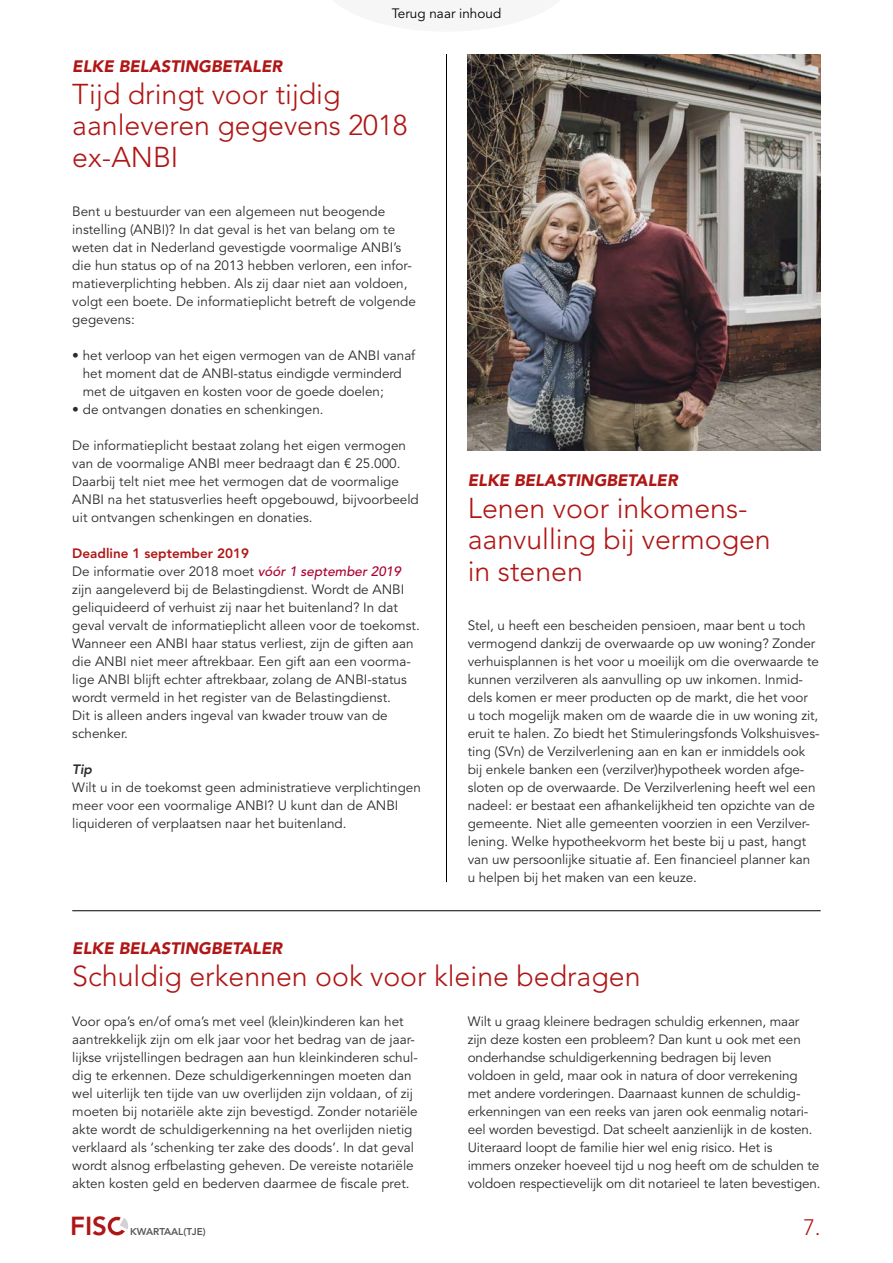
<style>
.page{position:relative;width:893px;height:1263px;background:#fff}
.page>*{position:absolute;margin:0;border:0;box-sizing:border-box;transform-origin:0 0}
.t1{font:300 28.5px/31.5px "Avenir LT";color:#af1615}
.t2{font:800 25.95px "Avenir LT";color:#af1615}
.t3{font:300 22.2px "Avenir LT";color:#af1615}
.t4{font:italic 900 16.5px "Avenir LT";color:#af1615}
.t5{font:13.5px/18px "Avenir LT";color:#2c2c2c}
.t6{font:13.5px "Avenir LT";color:#000}
.t7{font:italic 800 13.5px "Avenir LT";color:#2c2c2c}
.t8{font:800 9.9px "Avenir LT";color:#575756}
.s1{font-weight:800;color:#af1615}
.s2{font-weight:500;font-style:italic;color:#ab0033}
</style>
<div class="page">
<div style="left:108px;top:1217px;width:18px;height:18px;border:3px solid #af1615;border-radius:50%"></div>
<svg style="left:114px;top:1216px;width:14px;height:19px"></svg>
<img style="left:468px;top:54px;width:353px;height:396px">
<hr style="left:446px;top:54px;width:1px;height:828px;background:#000">
<hr style="left:72px;top:910px;width:749px;height:1px;background:#000">
<p class="t6" style="left:392px;top:5px;width:111px">Terug naar inhoud</p>
<p class="t4" style="left:72px;top:56px;width:211px">ELKE BELASTINGBETALER</p>
<h1 class="t1" style="left:72px;top:78px;width:337px">Tijd dringt voor tijdig aanleveren gegevens 2018 ex-ANBI</h1>
<p class="t5" style="left:72px;top:203px;width:345px">Bent u bestuurder van een algemeen nut beogende instelling (ANBI)? In dat geval is het van belang om te weten dat in Nederland gevestigde voormalige ANBI’s die hun status op of na 2013 hebben verloren, een infor&shy;matieverplichting hebben. Als zij daar niet aan voldoen, volgt een boete. De informatieplicht betreft de volgende gegevens:</p>
<p class="t5" style="left:83px;top:347px;width:334px;text-indent:-11px">• het verloop van het eigen vermogen van de ANBI vanaf het moment dat de ANBI-status eindigde verminderd met de uitgaven en kosten voor de goede doelen;</p>
<p class="t5" style="left:72px;top:401px;width:253px">• de ontvangen donaties en schenkingen.</p>
<p class="t5" style="left:72px;top:437px;width:348px">De informatieplicht bestaat zolang het eigen vermogen van de voormalige ANBI meer bedraagt dan € 25.000.<br>Daarbij telt niet mee het vermogen dat de voormalige ANBI na het statusverlies heeft opgebouwd, bijvoorbeeld uit ontvangen schenkingen en donaties.</p>
<p class="t5" style="left:72px;top:545px;width:349px"><span class="s1">Deadline 1 september 2019<br></span>De informatie over 2018 moet <span class="s2">vóór 1 september 2019 </span>zijn aangeleverd bij de Belastingdienst. Wordt de ANBI geliquideerd of verhuist zij naar het buitenland? In dat geval vervalt de informatieplicht alleen voor de toekomst.<br>Wanneer een ANBI haar status verliest, zijn de giften aan die ANBI niet meer aftrekbaar. Een gift aan een voorma&shy;lige ANBI blijft echter aftrekbaar, zolang de ANBI-status wordt vermeld in het register van de Belastingdienst.<br>Dit is alleen anders ingeval van kwader trouw van de schenker.</p>
<p class="t7" style="left:72px;top:761px;width:21px">Tip</p>
<p class="t5" style="left:72px;top:779px;width:350px">Wilt u in de toekomst geen administratieve verplichtingen meer voor een voormalige ANBI? U kunt dan de ANBI liquideren of verplaatsen naar het buitenland.</p>
<p class="t4" style="left:468px;top:470px;width:211px">ELKE BELASTINGBETALER</p>
<h1 class="t1" style="left:468px;top:492px;width:305px">Lenen voor inkomens&shy;aanvulling bij vermogen in stenen</h1>
<p class="t5" style="left:468px;top:617px;width:353px">Stel, u heeft een bescheiden pensioen, maar bent u toch vermogend dankzij de overwaarde op uw woning? Zonder verhuisplannen is het voor u moeilijk om die overwaarde te kunnen verzilveren als aanvulling op uw inkomen. Inmid&shy;dels komen er meer producten op de markt, die het voor<br>u toch mogelijk maken om de waarde die in uw woning zit, eruit te halen. Zo biedt het Stimuleringsfonds Volkshuisves&shy;ting (SVn) de Verzilverlening aan en kan er inmiddels ook bij enkele banken een (verzilver)hypotheek worden afge&shy;sloten op de overwaarde. De Verzilverlening heeft wel een nadeel: er bestaat een afhankelijkheid ten opzichte van de gemeente. Niet alle gemeenten voorzien in een Verzilver&shy;lening. Welke hypotheekvorm het beste bij u past, hangt van uw persoonlijke situatie af. Een financieel planner kan u helpen bij het maken van een keuze.</p>
<p class="t4" style="left:72px;top:938px;width:211px">ELKE BELASTINGBETALER</p>
<h1 class="t1" style="left:72px;top:960px;width:570px">Schuldig erkennen ook voor kleine bedragen</h1>
<p class="t5" style="left:72px;top:1013px;width:347px">Voor opa’s en/of oma’s met veel (klein)kinderen kan het aantrekkelijk zijn om elk jaar voor het bedrag van de jaar&shy;lijkse vrijstellingen bedragen aan hun kleinkinderen schul&shy;dig te erkennen. Deze schuldigerkenningen moeten dan wel uiterlijk ten tijde van uw overlijden zijn voldaan, of zij moeten bij notariële akte zijn bevestigd. Zonder notariële akte wordt de schuldigerkenning na het overlijden nietig verklaard als ‘schenking ter zake des doods’. In dat geval wordt alsnog erfbelasting geheven. De vereiste notariële akten kosten geld en bederven daarmee de fiscale pret.</p>
<p class="t5" style="left:468px;top:1013px;width:354px">Wilt u graag kleinere bedragen schuldig erkennen, maar zijn deze kosten een probleem? Dan kunt u ook met een onderhandse schuldigerkenning bedragen bij leven voldoen in geld, maar ook in natura of door verrekening met andere vorderingen. Daarnaast kunnen de schuldig&shy;erkenningen van een reeks van jaren ook eenmalig notari&shy;eel worden bevestigd. Dat scheelt aanzienlijk in de kosten.<br>Uiteraard loopt de familie hier wel enig risico. Het is<br>immers onzeker hoeveel tijd u nog heeft om de schulden te voldoen respectievelijk om dit notarieel te laten bevestigen.</p>
<h2 class="t2" style="left:70px;top:1210px;width:38px">FIS</h2>
<p class="t8" style="left:130px;top:1226px;width:77px">KWARTAAL(TJE)</p>
<h3 class="t3" style="left:803px;top:1214px;width:19px">7.</h3>
</div>
